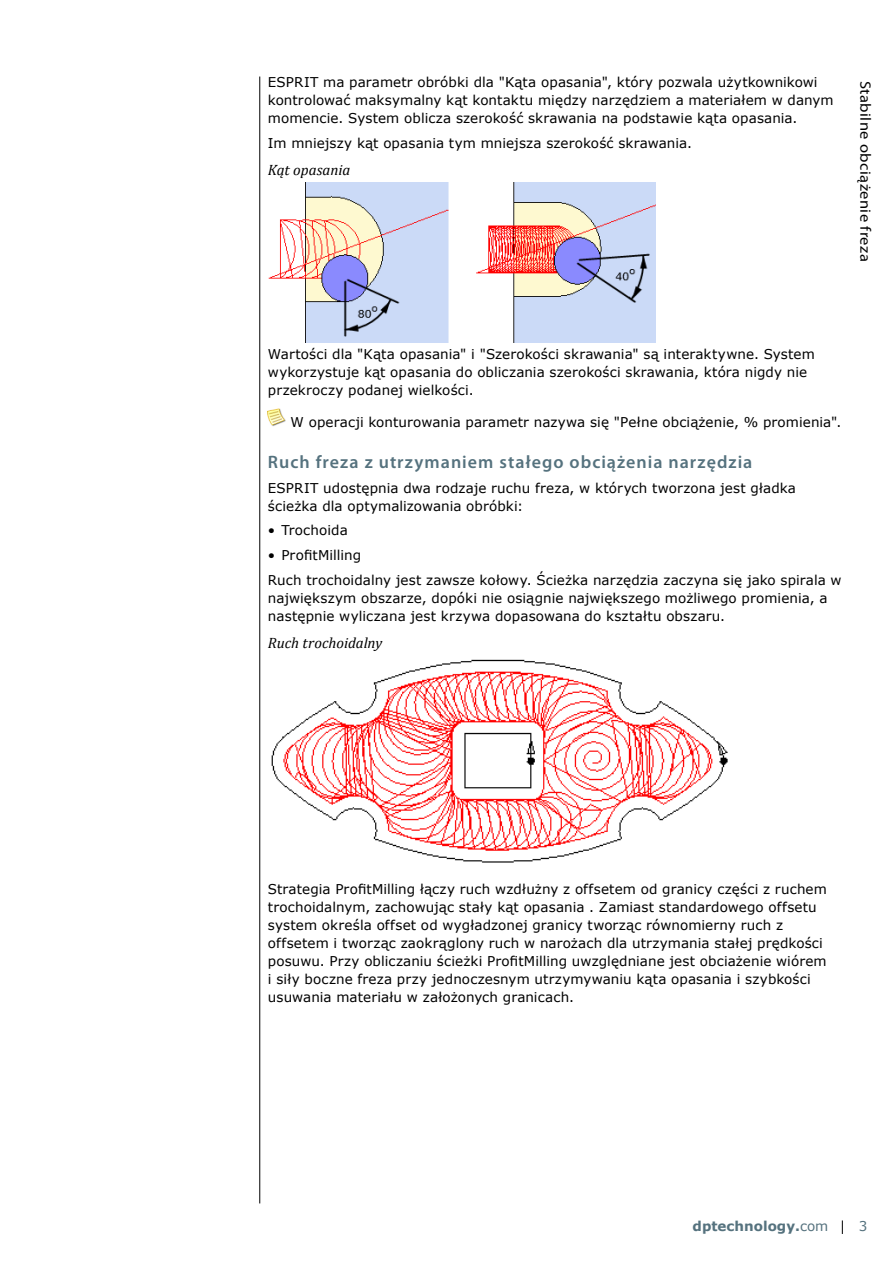
<style>
.page{position:relative;width:893px;height:1263px;background:#fff}
.page>*{position:absolute;margin:0;border:0;box-sizing:border-box;transform-origin:0 0}
.t1{font:600 18px "Myriad Pro";letter-spacing:.055em;color:#55727e}
.t2{font:italic 15px "Cambria";color:#000}
.t3{font:15px "Myriad Pro";letter-spacing:.025em;color:#000;scale:1.1 1}
.t4{font:13.5px/18px "Verdana";letter-spacing:.005em;color:#000}
.t5{font:700 13.5px "Verdana";color:#55727e}
.t6{font:13.5px "Verdana";color:#55727e}
.s1{font-weight:400}
</style>
<div class="page">
<hr style="left:259px;top:77px;width:1px;height:1126px;background:#000">
<svg style="left:842px;top:1220px;width:1px;height:14px"></svg>
<img style="left:268px;top:183px;width:388px;height:159px">
<img style="left:268px;top:409px;width:18px;height:17px">
<img style="left:271px;top:659px;width:457px;height:204px">
<p class="t4" style="left:268px;top:73px;width:567px">ESPRIT ma parametr obróbki dla "Kąta opasania", który pozwala użytkownikowi kontrolować maksymalny kąt kontaktu między narzędziem a materiałem w danym momencie. System oblicza szerokość skrawania na podstawie kąta opasania.</p>
<p class="t4" style="left:268px;top:134px;width:426px">Im mniejszy kąt opasania tym mniejsza szerokość skrawania.</p>
<p class="t2" style="left:268px;top:159px;width:84px">Kąt opasania</p>
<p class="t3" style="left:875px;top:81px;width:166px;rotate:90deg">Stabilne obciążenie freza</p>
<p class="t4" style="left:268px;top:345px;width:549px">Wartości dla "Kąta opasania" i "Szerokości skrawania" są interaktywne. System wykorzystuje kąt opasania do obliczania szerokości skrawania, która nigdy nie przekroczy podanej wielkości.</p>
<p class="t4" style="left:291px;top:412px;width:552px">W operacji konturowania parametr nazywa się "Pełne obciążenie, % promienia".</p>
<h1 class="t1" style="left:268px;top:450px;width:486px">Ruch freza z utrzymaniem stałego obciążenia narzędzia</h1>
<p class="t4" style="left:268px;top:478px;width:530px">ESPRIT udostępnia dwa rodzaje ruchu freza, w których tworzona jest gładka ścieżka dla optymalizowania obróbki:</p>
<p class="t4" style="left:268px;top:521px;width:81px">• Trochoida</p>
<p class="t4" style="left:268px;top:543px;width:575px;line-height:24.8px">• ProfitMilling<br>Ruch trochoidalny jest zawsze kołowy. Ścieżka narzędzia zaczyna się jako spirala w</p>
<p class="t4" style="left:268px;top:589px;width:561px">największym obszarze, dopóki nie osiągnie największego możliwego promienia, a następnie wyliczana jest krzywa dopasowana do kształtu obszaru.</p>
<p class="t2" style="left:268px;top:632px;width:116px">Ruch trochoidalny</p>
<p class="t4" style="left:268px;top:880px;width:561px">Strategia ProfitMilling łączy ruch wzdłużny z offsetem od granicy części z ruchem trochoidalnym, zachowując stały kąt opasania . Zamiast standardowego offsetu system określa offset od wygładzonej granicy tworząc równomierny ruch z offsetem i tworząc zaokrąglony ruch w narożach dla utrzymania stałej prędkości posuwu. Przy obliczaniu ścieżki ProfitMilling uwzględniane jest obciażenie wiórem i siły boczne freza przy jednoczesnym utrzymywaniu kąta opasania i szybkości usuwania materiału w założonych granicach.</p>
<p class="t5" style="left:693px;top:1216px;width:137px">dptechnology.<span class="s1">com</span></p>
<p class="t6" style="left:859px;top:1216px;width:10px">3</p>
</div>
